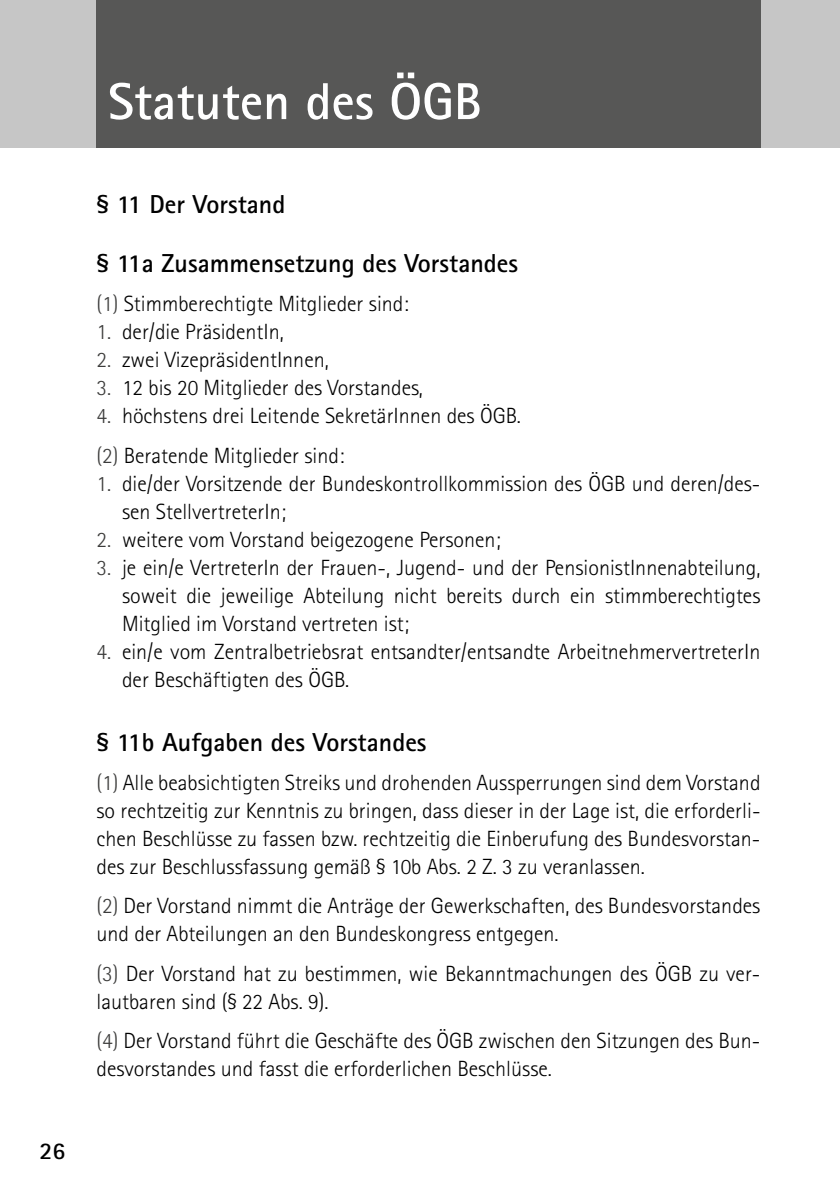
<style>
.page{position:relative;width:840px;height:1191px;background:#fff}
.page>*{position:absolute;margin:0;border:0;box-sizing:border-box;transform-origin:0 0}
.t1{font:700 52px "Rotis Sans Serif";color:#fff}
.t2{font:700 26px "Rotis Sans Serif";color:#000}
.t3{font:700 24px "Rotis Sans Serif";color:#000}
.t4{font:300 22px/28px "Rotis Sans Serif";color:#000}
.s1{color:#3c3c3b}
</style>
<div class="page">
<div style="left:0;top:0;width:839px;height:147px;background:#c6c6c6"></div>
<div style="left:96px;top:0;width:664px;height:147px;background:#575756"></div>
<p class="t3" style="left:40px;top:1135px;width:27px">26</p>
<h1 class="t1" style="left:108px;top:69px;width:375px">Statuten des ÖGB</h1>
<p class="t2" style="left:96px;top:188px;width:190px">§ 11 Der Vorstand</p>
<p class="t2" style="left:96px;top:246px;width:423px">§ 11a Zusammensetzung des Vorstandes</p>
<p class="t4" style="left:96px;top:290px;width:314px"><span class="s1">(1)</span> Stimmberechtigte Mitglieder sind:</p>
<p class="t4" style="left:96px;top:318px;width:189px"><span class="s1">1.</span> der/die PräsidentIn,</p>
<p class="t4" style="left:96px;top:346px;width:234px"><span class="s1">2.</span> zwei VizepräsidentInnen,</p>
<p class="t4" style="left:96px;top:374px;width:328px"><span class="s1">3.</span> 12 bis 20 Mitglieder des Vorstandes,</p>
<p class="t4" style="left:96px;top:396px;width:425px;line-height:39.4px"><span class="s1">4.</span> höchstens drei Leitende SekretärInnen des ÖGB. <span class="s1">(2)</span> Beratende Mitglieder sind:</p>
<p class="t4" style="left:122px;top:469px;width:639px;text-indent:-26px"><span class="s1">1.</span> die/der Vorsitzende der Bundeskontrollkommission des ÖGB und deren/des&shy;sen StellvertreterIn;</p>
<p class="t4" style="left:96px;top:525px;width:405px"><span class="s1">2.</span> weitere vom Vorstand beigezogene Personen;</p>
<p class="t4" style="left:122px;top:553px;width:639px;text-align:justify;text-indent:-26px"><span class="s1">3.</span> je ein/e VertreterIn der Frauen-, Jugend- und der PensionistInnenabteilung, soweit die jeweilige Abteilung nicht bereits durch ein stimmberechtigtes Mitglied im Vorstand vertreten ist;</p>
<p class="t4" style="left:122px;top:637px;width:639px;text-indent:-26px"><span class="s1">4.</span> ein/e vom Zentralbetriebsrat entsandter/entsandte ArbeitnehmervertreterIn der Beschäftigten des ÖGB.</p>
<p class="t2" style="left:96px;top:725px;width:331px">§ 11b Aufgaben des Vorstandes</p>
<p class="t4" style="left:96px;top:768px;width:665px;text-align:justify"><span class="s1">(1)</span> Alle beabsichtigten Streiks und drohenden Aussperrungen sind dem Vorstand so rechtzeitig zur Kenntnis zu bringen, dass dieser in der Lage ist, die erforderli&shy;chen Beschlüsse zu fassen bzw. rechtzeitig die Einberufung des Bundesvorstan&shy;des zur Beschlussfassung gemäß § 10b Abs. 2 Z. 3 zu veranlassen.</p>
<p class="t4" style="left:96px;top:892px;width:665px"><span class="s1">(2)</span> Der Vorstand nimmt die Anträge der Gewerkschaften, des Bundesvorstandes und der Abteilungen an den Bundeskongress entgegen.</p>
<p class="t4" style="left:96px;top:959px;width:665px"><span class="s1">(3)</span> Der Vorstand hat zu bestimmen, wie Bekanntmachungen des ÖGB zu ver&shy;lautbaren sind (§ 22 Abs. 9).</p>
<p class="t4" style="left:96px;top:1026px;width:665px"><span class="s1">(4)</span> Der Vorstand führt die Geschäfte des ÖGB zwischen den Sitzungen des Bun&shy;desvorstandes und fasst die erforderlichen Beschlüsse.</p>
</div>
